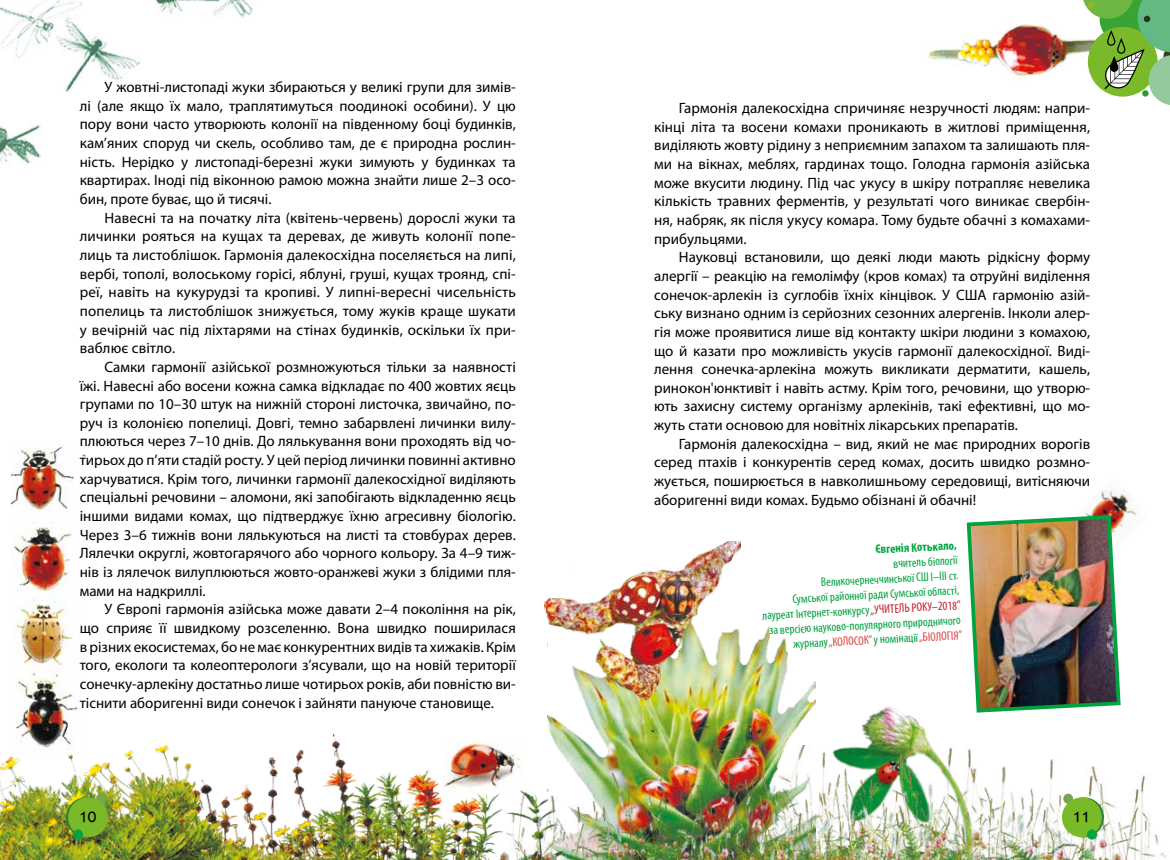
<style>
.page{position:relative;width:1170px;height:860px;background:#fff}
.page>*{position:absolute;margin:0;border:0;box-sizing:border-box;transform-origin:0 0}
.t1{font:15px/18.6px "Myriad Pro";color:#000;text-align:justify}
.t2{font:700 15px "Kabel";color:#000}
.t3{font:condensed 12.5px/15px "Myriad Pro";color:#00a33f;text-align:right}
.t4{font:700 condensed 12.5px "Myriad Pro";color:#00a33f}
.s1{color:#c21b2b}
.s2{color:#d74745}
</style>
<div class="page">
<img style="left:1085px;top:489px;width:53px;height:51px">
<img style="left:11px;top:446px;width:74px;height:291px">
<img style="left:0;top:0;width:253px;height:170px">
<img style="left:815px;top:681px;width:116px;height:64px">
<img style="left:548px;top:626px;width:267px;height:119px">
<img style="left:544px;top:541px;width:196px;height:170px">
<img style="left:322px;top:731px;width:265px;height:128px">
<img style="left:475px;top:745px;width:691px;height:114px">
<img style="left:0;top:737px;width:322px;height:122px">
<img style="left:928px;top:24px;width:154px;height:52px">
<img style="left:966px;top:513px;width:156px;height:200px">
<div style="left:1063px;top:793px;width:9px;height:10px;background:#73a74b;border-radius:50%"></div>
<svg style="left:1063px;top:797px;width:40px;height:40px"></svg>
<div style="left:1061px;top:797px;width:40px;height:40px;background:#7ab929;border-radius:50%"></div>
<svg style="left:1086px;top:829px;width:10px;height:10px"></svg>
<div style="left:97px;top:793px;width:10px;height:10px;background:#73a74b;border-radius:50%"></div>
<svg style="left:66px;top:797px;width:40px;height:40px"></svg>
<div style="left:68px;top:797px;width:40px;height:40px;background:#7ab929;border-radius:50%"></div>
<div style="left:73px;top:829px;width:10px;height:10px;background:#00a33f;border-radius:50%"></div>
<svg style="left:1082px;top:0;width:87px;height:105px"></svg>
<p class="t1" style="left:80px;top:78px;width:437px;text-indent:25px">У жовтні-листопаді жуки збираються у великі групи для зимів&shy;лі (але якщо їх мало, траплятимуться поодинокі особини). У цю пору вони часто утворюють колонії на південному боці будинків, кам’яних споруд чи скель, особливо там, де є природна рослин&shy;ність. Нерідко у листопаді-березні жуки зимують у будинках та квартирах. Іноді під віконною рамою можна знайти лише 2–3 осо&shy;бин, проте буває, що й тисячі.</p>
<p class="t1" style="left:80px;top:208px;width:437px;text-indent:25px">Навесні та на початку літа (квітень-червень) дорослі жуки та личинки рояться на кущах та деревах, де живуть колонії попе&shy;лиць та листоблішок. Гармонія далекосхідна поселяється на липі, вербі, тополі, волоському горісі, яблуні, груші, кущах троянд, спі&shy;реї, навіть на кукурудзі та кропиві. У липні-вересні чисельність попелиць та листоблішок знижується, тому жуків краще шукати у вечірній час під ліхтарями на стінах будинків, оскільки їх при&shy;ваблює світло.</p>
<p class="t1" style="left:80px;top:357px;width:437px;text-indent:25px">Самки гармонії азійської розмножуються тільки за наявності їжі. Навесні або восени кожна самка відкладає по 400 жовтих яєць групами по 10–30 штук на нижній стороні листочка, звичайно, по&shy;руч із колонією попелиці. Довгі, темно забарвлені личинки вилу&shy;плюються через 7–10 днів. До лялькування вони проходять від чо&shy;тирьох до п’яти стадій росту. У цей період личинки повинні активно харчуватися. Крім того, личинки гармонії далекосхідної виділяють спеціальні речовини – аломони, які запобігають відкладенню яєць іншими видами комах, що підтверджує їхню агресивну біологію.<br>Через 3–6 тижнів вони лялькуються на листі та стовбурах дерев.<br>Лялечки округлі, жовтогарячого або чорного кольору. За 4–9 тиж&shy;нів із лялечок вилуплюються жовто-оранжеві жуки з блідими пля&shy;мами на надкриллі.</p>
<p class="t1" style="left:80px;top:599px;width:437px;text-indent:25px">У Європі гармонія азійська може давати 2–4 покоління на рік, що сприяє її швидкому розселенню. Вона швидко поширилася в різних екосистемах, бо не має конкурентних видів та хижаків. Крім того, екологи та колеоптерологи з’ясували, що на новій території сонечку-арлекіну достатньо лише чотирьох років, аби повністю ви&shy;тіснити аборигенні види сонечок і зайняти пануюче становище.</p>
<p class="t1" style="left:654px;top:98px;width:437px;text-indent:25px">Гармонія далекосхідна спричиняє незручності людям: напри&shy;кінці літа та восени комахи проникають в житлові приміщення, виділяють жовту рідину з неприємним запахом та залишають пля&shy;ми на вікнах, меблях, гардинах тощо. Голодна гармонія азійська може вкусити людину. Під час укусу в шкіру потрапляє невелика кількість травних ферментів, у результаті чого виникає свербін&shy;ня, набряк, як після укусу комара. Тому будьте обачні з комахами&shy;прибульцями.</p>
<p class="t1" style="left:654px;top:247px;width:437px;text-indent:25px">Науковці встановили, що деякі люди мають рідкісну форму алергії – реакцію на гемолімфу (кров комах) та отруйні виділення сонечок-арлекін із суглобів їхніх кінцівок. У США гармонію азій&shy;ську визнано одним із серйозних сезонних алергенів. Інколи алер&shy;гія може проявитися лише від контакту шкіри людини з комахою, що й казати про можливість укусів гармонії далекосхідної. Виді&shy;лення сонечка-арлекіна можуть викликати дерматити, кашель, ринокон'юнктивіт і навіть астму. Крім того, речовини, що утворю&shy;ють захисну систему організму арлекінів, такі ефективні, що мо&shy;жуть стати основою для новітніх лікарських препаратів.</p>
<p class="t1" style="left:654px;top:434px;width:437px;text-indent:25px">Гармонія далекосхідна – вид, який не має природних ворогів серед птахів і конкурентів серед комах, досить швидко розмно&shy;жується, поширюється в навколишньому середовищі, витісняючи аборигенні види комах. Будьмо обізнані й обачні!</p>
<p class="t4" style="left:875px;top:541px;width:83px;rotate:-3deg">Євгенія Котькало,</p>
<p class="t3" style="left:759px;top:562px;width:200px;rotate:-3deg">вчитель біології<br>Великочернеччинської СШ І–ІІІ ст.<br>Сумської районної ради Сумської області, лауреат Інтернет-конкурсу <span class="s1">„УЧИТЕЛЬ РОКУ–2018” </span>за версією науково-популярного природничого журналу <span class="s2">„КОЛОСОК”</span> у номінації <span class="s2">„БІОЛОГІЯ”</span></p>
<p class="t2" style="left:79px;top:808px;width:19px">10</p>
<p class="t2" style="left:1072px;top:808px;width:19px">11</p>
</div>
